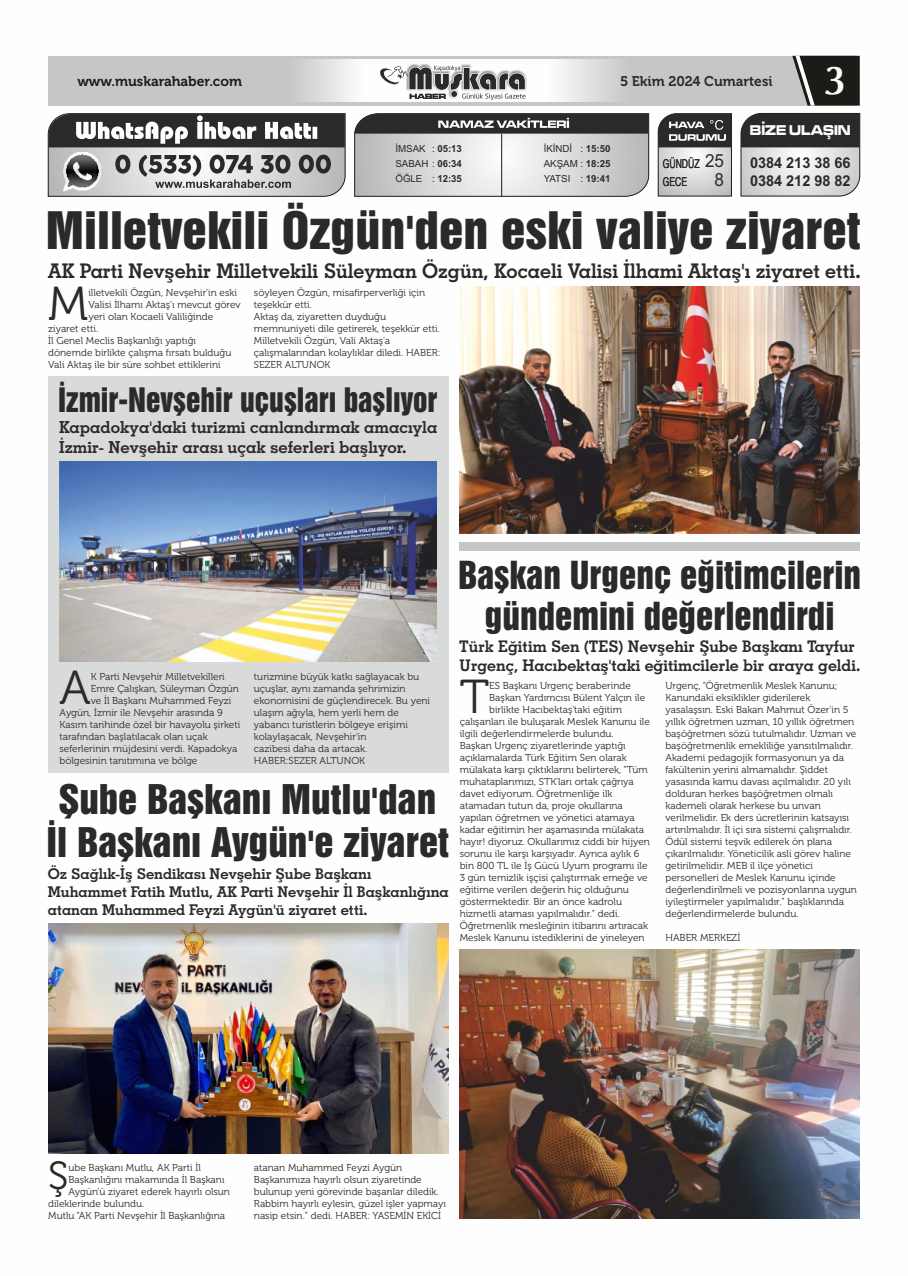
<style>
.page{position:relative;width:908px;height:1276px;background:#fff}
.page>*{position:absolute;margin:0;border:0;box-sizing:border-box;transform-origin:0 0}
.t1{font:47.5px "Museo 300";color:#2b2a29}
.t2{font:47.1px "Swiss 921 BT";color:#2b2a29;scale:1.06 1}
.t3{font:700 40.7px "Optima";color:#fefefe}
.t4{font:39.1px "Museo 300";color:#2b2a29}
.t5{font:37.3px/43.1px "Swiss 921 BT";color:#2b2a29;text-align:center;scale:1.05 1}
.t6{font:35.3px/40.7px "Swiss 921 BT";color:#2b2a29;text-align:center}
.t7{font:30.8px "Swiss 921 BT";color:#2b2a29;scale:.96 1}
.t8{font:20.2px "Geometric Slabserif 703 Bold BT";color:#2b2a29}
.t9{font:18.1px "Arial";color:#2b2a29;scale:.94 1}
.t10{font:16.6px/19.9px "Geometric Slabserif 703 Bold BT";color:#2b2a29}
.t11{font:16px/19.2px "Geometric Slabserif 703 Bold BT";color:#2b2a29}
.t12{font:700 15px/17.1px "Arial Narrow";color:#2b2a29;scale:1.17 1}
.t13{font:14.8px/17.8px "Geometric Slabserif 703 Bold BT";color:#2b2a29}
.t14{font:14.7px "Microgramma D Bold Exte";color:#fefefe;scale:.85 1}
.t15{font:14px "Museo 700";color:#1c1b17}
.t16{font:14px "Museo 700";color:#2b2a29}
.t17{font:condensed 12.3px "Helvetica";color:#2b2a29;scale:.86 1}
.t18{font:10px/12px "Museo 300";color:#2b2a29}
.t19{font:9.7px/14.8px "Arial";color:#2b2a29}
.t20{font:700 9.7px "Arial";color:#2b2a29}
.s1{font-weight:700}
.s2{font-weight:400}
.s3{font-family:"Arial";font-stretch:normal;font-size:18px}
</style>
<div class="page">
<div style="left:48px;top:56px;width:811px;height:50px;background:#c5c6c6"></div>
<img style="left:303px;top:60px;width:312px;height:41px">
<svg style="left:792px;top:56px;width:67px;height:50px;background:#3e3d3a"></svg>
<img style="left:406px;top:64px;width:121px;height:36px">
<svg style="left:378px;top:66px;width:148px;height:36px;background:#adacac"></svg>
<svg style="left:47px;top:113px;width:299px;height:84px;background:#8e8e8e"></svg>
<svg style="left:354px;top:113px;width:295px;height:84px;background:#b0b0b0"></svg>
<svg style="left:657px;top:113px;width:75px;height:84px;background:#9d9c9c"></svg>
<svg style="left:740px;top:112px;width:120px;height:85px;background:#969695"></svg>
<img style="left:459px;top:286px;width:400px;height:247px">
<div style="left:48px;top:376px;width:400px;height:396px;background:#d9dada"></div>
<div style="left:459px;top:542px;width:400px;height:8px;background:#c5c6c6"></div>
<img style="left:59px;top:461px;width:378px;height:201px">
<img style="left:459px;top:949px;width:400px;height:269px">
<img style="left:48px;top:923px;width:400px;height:230px">
<h3 class="t15" style="left:77px;top:75px;width:166px">www.muskarahaber.com</h3>
<h3 class="t16" style="left:619px;top:75px;width:154px">5 Ekim 2024 Cumartesi</h3>
<h3 class="t3" style="left:822px;top:62px;width:26px">3</h3>
<p class="t19" style="left:395px;top:143px;width:68px">İMSAK<br>SABAH : <span class="s1">06:34</span></p>
<p class="t19" style="left:543px;top:143px;width:68px">İKİNDİ<br>AKŞAM : <span class="s1">18:25</span></p>
<p class="t20" style="left:432px;top:145px;width:31px"><span class="s2">:</span> 05:13</p>
<p class="t20" style="left:580px;top:145px;width:32px"><span class="s2">:</span> 15:50</p>
<p class="t19" style="left:395px;top:172px;width:68px">ÖĞLE : <span class="s1">12:35</span></p>
<p class="t19" style="left:543px;top:172px;width:68px">YATSI : <span class="s1">19:41</span></p>
<h3 class="t14" style="left:749px;top:124px;width:120px">BİZE ULAŞIN</h3>
<p class="t17" style="left:662px;top:159px;width:73px">GÜNDÜZ <span class="s3">25</span></p>
<h3 class="t12" style="left:749px;top:156px;width:87px">0384 213 38 66<br>0384 212 98 82</h3>
<p class="t17" style="left:662px;top:177px;width:30px">GECE</p>
<h3 class="t9" style="left:714px;top:173px;width:12px">8</h3>
<h2 class="t2" style="left:46px;top:213px;width:769px">Milletvekili Özgün'den eski valiye ziyaret</h2>
<h3 class="t8" style="left:48px;top:262px;width:813px">AK Parti Nevşehir Milletvekili Süleyman Özgün, Kocaeli Valisi İlhami Aktaş'ı ziyaret etti.</h3>
<h1 class="t1" style="left:48px;top:284px;width:42px">M</h1>
<p class="t18" style="left:88px;top:287px;width:150px">illetvekili Özgün, Nevşehir'in eski</p>
<p class="t18" style="left:88px;top:299px;width:154px">Valisi İlhamı Aktaş'ı mevcut görev</p>
<p class="t18" style="left:88px;top:311px;width:126px">yeri olan Kocaeli Valiliğinde</p>
<p class="t18" style="left:48px;top:323px;width:51px">ziyaret etti.</p>
<p class="t18" style="left:48px;top:335px;width:149px">İl Genel Meclis Başkanlığı yaptığı</p>
<p class="t18" style="left:48px;top:347px;width:184px">dönemde birlikte çalışma fırsatı bulduğu</p>
<p class="t18" style="left:48px;top:359px;width:174px">Vali Aktaş ile bir süre sohbet ettiklerini</p>
<p class="t18" style="left:254px;top:287px;width:188px">söyleyen Özgün, misafirperverliği için teşekkür etti.<br>Aktaş da, ziyaretten duyduğu memnuniyeti dile getirerek, teşekkür etti.<br>Milletvekili Özgün, Vali Aktaş'a çalışmalarından kolaylıklar diledi. HABER:<br>SEZER ALTUNOK</p>
<h3 class="t7" style="left:58px;top:389px;width:396px">İzmir-Nevşehir uçuşları başlıyor</h3>
<h3 class="t10" style="left:59px;top:418px;width:379px">Kapadokya'daki turizmi canlandırmak amacıyla<br>İzmir- Nevşehir arası uçak seferleri başlıyor.</h3>
<h1 class="t1" style="left:60px;top:668px;width:33px">A</h1>
<p class="t18" style="left:91px;top:671px;width:135px">K Parti Nevşehir Milletvekilleri</p>
<p class="t18" style="left:91px;top:683px;width:149px">Emre Çalışkan, Süleyman Özgün</p>
<p class="t18" style="left:91px;top:695px;width:142px">ve İl Başkanı Muhammed Feyzi</p>
<p class="t18" style="left:60px;top:707px;width:165px">Aygün, İzmir ile Nevşehir arasında 9</p>
<p class="t18" style="left:60px;top:719px;width:182px">Kasım tarihinde özel bir havayolu şirketi</p>
<p class="t18" style="left:60px;top:731px;width:150px">tarafından başlatılacak olan uçak</p>
<p class="t18" style="left:60px;top:743px;width:179px">seferlerinin müjdesini verdi. Kapadokya</p>
<p class="t18" style="left:60px;top:755px;width:139px">bölgesinin tanıtımına ve bölge</p>
<p class="t18" style="left:254px;top:671px;width:177px">turizmine büyük katkı sağlayacak bu uçuşlar, aynı zamanda şehrimizin ekonomisini de güçlendirecek. Bu yeni ulaşım ağıyla, hem yerli hem de yabancı turistlerin bölgeye erişimi kolaylaşacak, Nevşehir'in<br>cazibesi daha da artacak.<br>HABER:SEZER ALTUNOK</p>
<h3 class="t5" style="left:46px;top:783px;width:384px">Şube Başkanı Mutlu'dan<br>İl Başkanı Aygün'e ziyaret</h3>
<h3 class="t13" style="left:48px;top:866px;width:402px">Öz Sağlık-İş Sendikası Nevşehir Şube Başkanı<br>Muhammet Fatih Mutlu, AK Parti Nevşehir İl Başkanlığına atanan Muhammed Feyzi Aygün'ü ziyaret etti.</h3>
<h3 class="t6" style="left:458px;top:560px;width:404px">Başkan Urgenç eğitimcilerin gündemini değerlendirdi</h3>
<h3 class="t11" style="left:459px;top:638px;width:402px">Türk Eğitim Sen (TES) Nevşehir Şube Başkanı Tayfur<br>Urgenç, Hacıbektaş'taki eğitimcilerle bir araya geldi.</h3>
<p class="t18" style="left:489px;top:680px;width:143px">ES Başkanı Urgenç beraberinde</p>
<h1 class="t1" style="left:459px;top:677px;width:31px">T</h1>
<p class="t18" style="left:665px;top:680px;width:193px">Urgenç, “Öğretmenlik Meslek Kanunu; Kanundaki eksiklikler giderilerek yasalaşsın. Eski Bakan Mahmut Özer'in 5 yıllık öğretmen uzman, 10 yıllık öğretmen başöğretmen sözü tutulmalıdır. Uzman ve başöğretmenlik emekliliğe yansıtılmalıdır.<br>Akademi pedagojik formasyonun ya da fakültenin yerini almamalıdır. Şiddet yasasında kamu davası açılmalıdır. 20 yılı dolduran herkes başöğretmen olmalı kademeli olarak herkese bu unvan verilmelidir. Ek ders ücretlerinin katsayısı artırılmalıdır. İl içi sıra sistemi çalışmalıdır.<br>Ödül sistemi teşvik edilerek ön plana çıkarılmalıdır. Yöneticilik asli görev haline getirilmelidir. MEB il ilçe yönetici personelleri de Meslek Kanunu içinde değerlendirilmeli ve pozisyonlarına uygun iyileştirmeler yapılmalıdır.” başlıklarında değerlendirmelerde bulundu.</p>
<p class="t18" style="left:665px;top:932px;width:76px">HABER MERKEZİ</p>
<p class="t18" style="left:489px;top:692px;width:157px">Başkan Yardımcısı Bülent Yalçın ile</p>
<p class="t18" style="left:489px;top:704px;width:134px">birlikte Hacıbektaş'taki eğitim</p>
<p class="t18" style="left:459px;top:716px;width:191px">çalışanları ile buluşarak Meslek Kanunu ile</p>
<p class="t18" style="left:459px;top:728px;width:155px">ilgili değerlendirmelerde bulundu.</p>
<p class="t18" style="left:459px;top:740px;width:167px">Başkan Urgenç ziyaretlerinde yaptığı</p>
<p class="t18" style="left:459px;top:752px;width:168px">açıklamalarda Türk Eğitim Sen olarak</p>
<p class="t18" style="left:459px;top:764px;width:190px">mülakata karşı çıktıklarını belirterek, “Tüm</p>
<p class="t18" style="left:459px;top:776px;width:176px">muhataplarımızı, STK'ları ortak çağrıya</p>
<p class="t18" style="left:459px;top:788px;width:154px">davet ediyorum. Öğretmenliğe ilk</p>
<p class="t18" style="left:459px;top:800px;width:165px">atamadan tutun da, proje okullarına</p>
<p class="t18" style="left:459px;top:812px;width:176px">yapılan öğretmen ve yönetici atamaya</p>
<p class="t18" style="left:459px;top:824px;width:186px">kadar eğitimin her aşamasında mülakata</p>
<p class="t18" style="left:459px;top:836px;width:192px">hayır! diyoruz. Okullarımız ciddi bir hijyen</p>
<p class="t18" style="left:459px;top:848px;width:181px">sorunu ile karşı karşıyadır. Ayrıca aylık 6</p>
<p class="t18" style="left:459px;top:860px;width:189px">bin 800 TL ile İş Gücü Uyum programı ile</p>
<p class="t18" style="left:459px;top:872px;width:189px">3 gün temizlik işçisi çalıştırmak emeğe ve</p>
<p class="t18" style="left:459px;top:884px;width:171px">eğitime verilen değerin hiç olduğunu</p>
<p class="t18" style="left:459px;top:896px;width:164px">göstermektedir. Bir an önce kadrolu</p>
<p class="t18" style="left:459px;top:908px;width:161px">hizmetli ataması yapılmalıdır.” dedi.</p>
<p class="t18" style="left:459px;top:920px;width:190px">Öğretmenlik mesleğinin itibarını artıracak</p>
<p class="t18" style="left:459px;top:932px;width:186px">Meslek Kanunu istediklerini de yineleyen</p>
<h3 class="t4" style="left:48px;top:1159px;width:22px">Ş</h3>
<p class="t18" style="left:68px;top:1162px;width:134px">ube Başkanı Mutlu, AK Parti İl</p>
<p class="t18" style="left:68px;top:1174px;width:157px">Başkanlığını makamında İl Başkanı</p>
<p class="t18" style="left:68px;top:1186px;width:163px">Aygün'ü ziyaret ederek hayırlı olsun</p>
<p class="t18" style="left:48px;top:1198px;width:97px">dileklerinde bulundu.</p>
<p class="t18" style="left:48px;top:1210px;width:178px">Mutlu “AK Parti Nevşehir İl Başkanlığına</p>
<p class="t18" style="left:254px;top:1162px;width:193px">atanan Muhammed Feyzi Aygün Başkanımıza hayırlı olsun ziyaretinde bulunup yeni görevinde başarılar diledik.<br>Rabbim hayırlı eylesin, güzel işler yapmayı nasip etsin.” dedi. HABER: YASEMİN EKİCİ</p>
</div>
